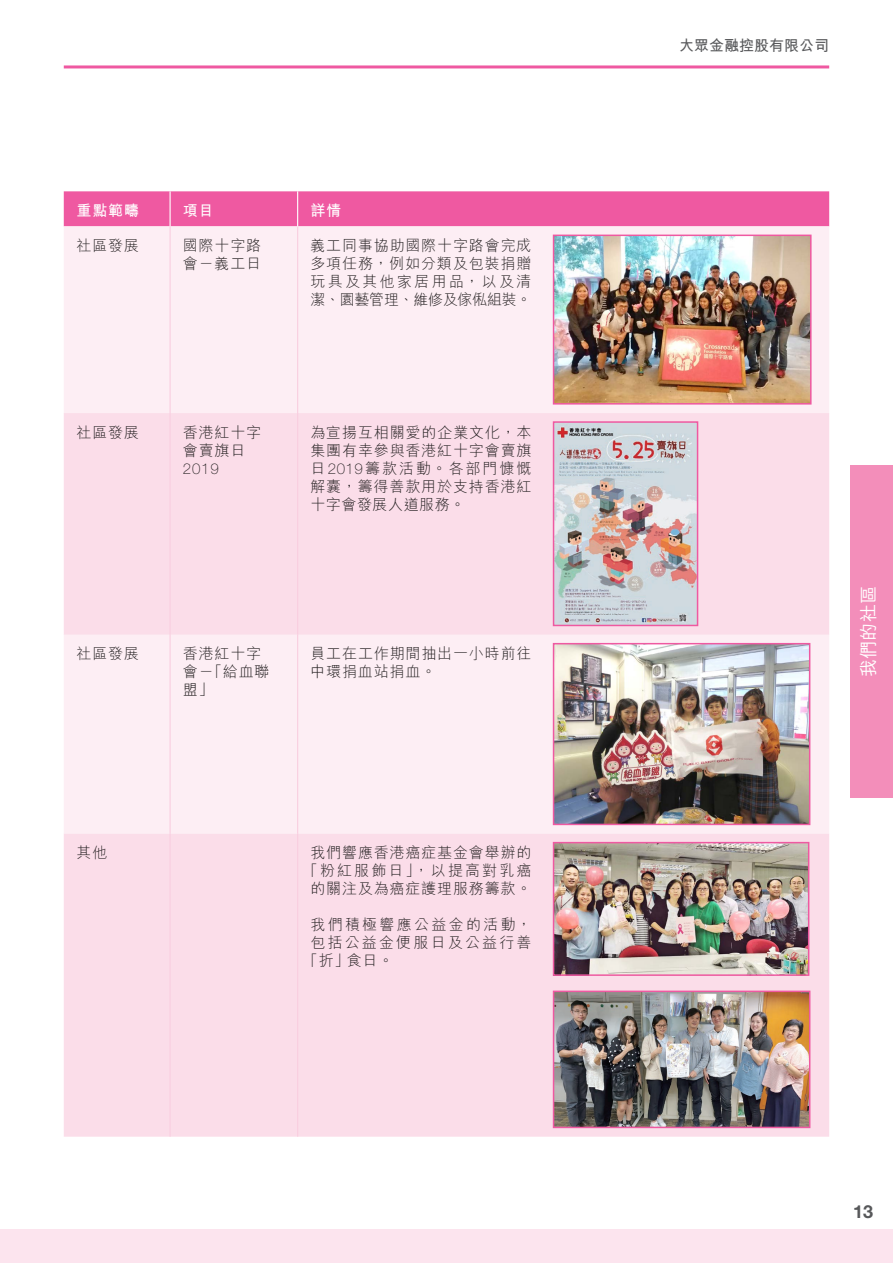
<style>
.page{position:relative;width:893px;height:1263px;background:#fff}
.page>*{position:absolute;margin:0;border:0;box-sizing:border-box;transform-origin:0 0}
.t1{font:500 18px "M Hei HK";letter-spacing:.02em;color:#fff}
.t2{font:700 18px "Helvetica Neue LT Std";color:#57585a}
.t3{font:300 15px/18px "M Hei HK";letter-spacing:.055em;color:#231f20}
.t4{font:300 15px "M Hei HK";letter-spacing:.155em;color:#231f20}
.t5{font:300 15px "M Hei HK";letter-spacing:.145em;color:#231f20}
.t6{font:700 15px "M Hei HK";color:#57585a}
.t7{font:700 15px "M Hei HK";letter-spacing:.055em;color:#fff}
.t8{font:100 15px "Helvetica Neue LT Std";color:#231f20}
.s1{font-family:"Helvetica Neue LT Std";font-weight:100}
</style>
<div class="page">
<hr style="left:64px;top:65px;width:765px;height:3px;background:#ef59a1">
<div style="left:0;top:1229px;width:893px;height:34px;background:#fce4ee"></div>
<div style="left:850px;top:465px;width:43px;height:333px;background:#f38eba"></div>
<div style="left:64px;top:191px;width:765px;height:35px;background:#ef59a1"></div>
<div style="left:64px;top:226px;width:765px;height:187px;background:#fdeef4"></div>
<svg style="left:64px;top:413px;width:765px;height:724px;background:#fbe1eb"></svg>
<hr style="left:297px;top:226px;width:1px;height:187px;background:#f9cee0">
<hr style="left:297px;top:413px;width:1px;height:222px;background:#f9cee0">
<hr style="left:297px;top:635px;width:1px;height:199px;background:#f9cee0">
<hr style="left:297px;top:834px;width:1px;height:303px;background:#f9cee0">
<hr style="left:297px;top:191px;width:1px;height:35px;background:#fff">
<hr style="left:170px;top:191px;width:1px;height:35px;background:#fff">
<hr style="left:170px;top:226px;width:1px;height:187px;background:#f9cee0">
<hr style="left:170px;top:413px;width:1px;height:222px;background:#f9cee0">
<hr style="left:170px;top:635px;width:1px;height:199px;background:#f9cee0">
<hr style="left:170px;top:834px;width:1px;height:303px;background:#f9cee0">
<img style="left:556px;top:238px;width:253px;height:164px">
<div style="left:553px;top:235px;width:259px;height:170px;border:2px solid #ef59a1"></div>
<img style="left:556px;top:424px;width:139px;height:199px">
<div style="left:553px;top:421px;width:145px;height:205px;border:2px solid #ef59a1"></div>
<img style="left:556px;top:646px;width:251px;height:176px">
<div style="left:553px;top:643px;width:257px;height:182px;border:2px solid #ef59a1"></div>
<img style="left:556px;top:845px;width:250px;height:128px">
<div style="left:553px;top:842px;width:256px;height:134px;border:2px solid #ef59a1"></div>
<img style="left:556px;top:993px;width:251px;height:132px">
<div style="left:553px;top:990px;width:257px;height:138px;border:2px solid #ef59a1"></div>
<p class="t7" style="left:77px;top:200px;width:64px">重點範疇</p>
<p class="t7" style="left:183px;top:200px;width:32px">項目</p>
<p class="t7" style="left:310px;top:200px;width:32px">詳情</p>
<p class="t3" style="left:77px;top:236px;width:64px">社區發展</p>
<p class="t3" style="left:183px;top:236px;width:80px">國際十字路會－義工日</p>
<p class="t3" style="left:310px;top:236px;width:223px;text-align:justify">義工同事協助國際十字路會完成多項任務，例如分類及包裝捐贈玩具及其他家居用品，以及清潔、園藝管理、維修及傢俬組裝。</p>
<p class="t3" style="left:77px;top:423px;width:64px">社區發展</p>
<p class="t3" style="left:183px;top:423px;width:80px">香港紅十字會賣旗日</p>
<p class="t8" style="left:183px;top:460px;width:37px">2019</p>
<p class="t3" style="left:310px;top:423px;width:223px;text-align:justify">為宣揚互相關愛的企業文化，本集團有幸參與香港紅十字會賣旗日<span class="s1">2019</span>籌款活動。各部門慷慨解囊，籌得善款用於支持香港紅十字會發展人道服務。</p>
<p class="t3" style="left:77px;top:644px;width:64px">社區發展</p>
<p class="t3" style="left:183px;top:644px;width:88px">香港紅十字會－「給血聯盟」</p>
<p class="t3" style="left:310px;top:644px;width:223px">員工在工作期間抽出一小時前往中環捐血站捐血。</p>
<p class="t3" style="left:77px;top:843px;width:32px">其他</p>
<p class="t3" style="left:303px;top:843px;width:230px;text-align:center">我們響應香港癌症基金會舉辦的「粉紅服飾日」，以提高對乳癌的關注及為癌症護理服務籌款。</p>
<p class="t4" style="left:310px;top:914px;width:223px">我們積極響應公益金的活動，</p>
<p class="t5" style="left:310px;top:932px;width:223px">包括公益金便服日及公益行善</p>
<p class="t3" style="left:303px;top:951px;width:92px">「折」食日。</p>
<p class="t6" style="left:679px;top:35px;width:151px">大眾金融控股有限公司</p>
<p class="t1" style="left:855px;top:677px;width:93px;rotate:-90deg">我們的社區</p>
<p class="t2" style="left:853px;top:1200px;width:22px">13</p>
</div>
